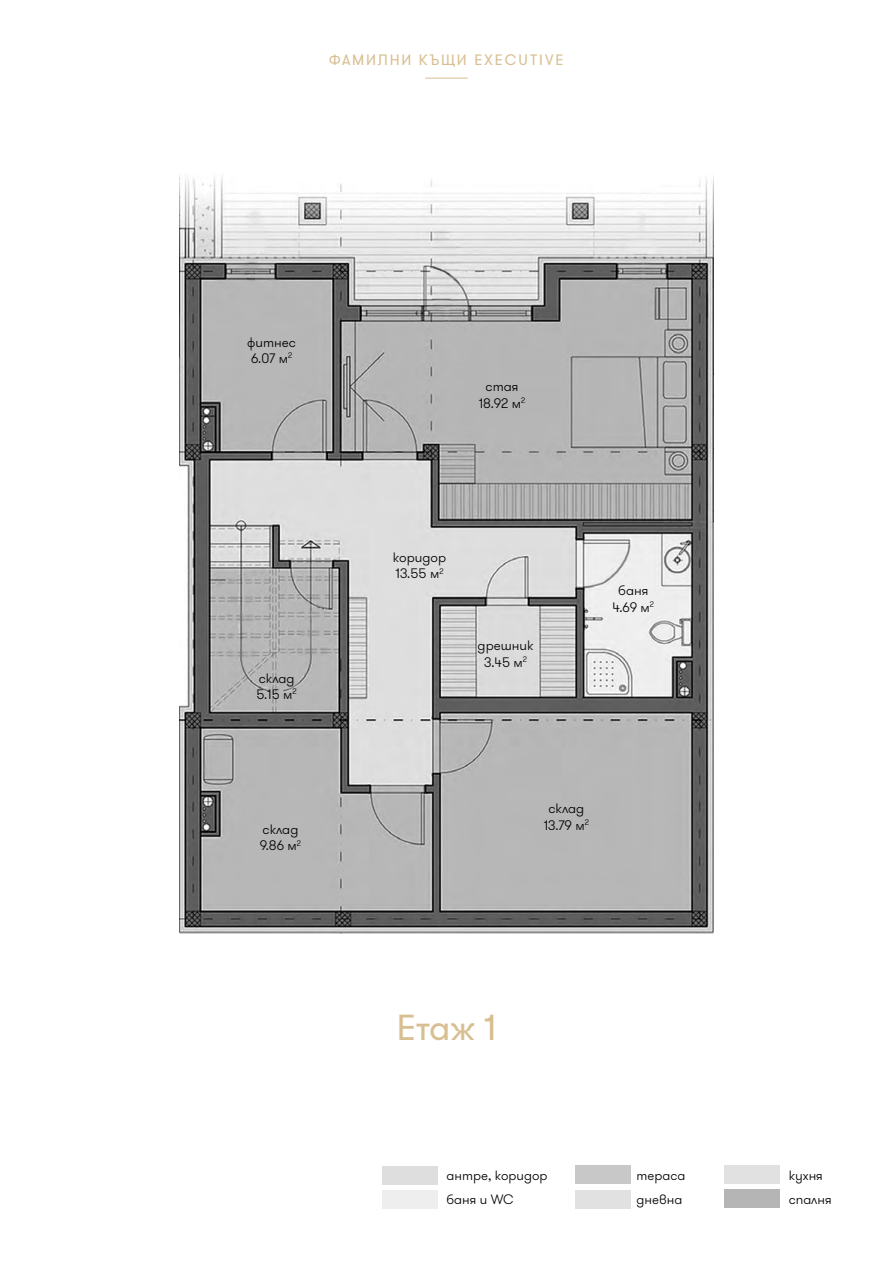
<style>
.page{position:relative;width:893px;height:1263px;background:#fff}
.page>*{position:absolute;margin:0;border:0;box-sizing:border-box;transform-origin:0 0}
.t1{font:36px "GT Walsheim Pro";color:#d8bf91}
.t2{font:15px "GT Walsheim Pro";letter-spacing:.12em;color:#d8bf91}
.t3{font:300 13.65px/16.4px "GT Walsheim Pro";color:#000}
.t4{font:300 13.5px/24px "GT Walsheim Pro";color:#000}
</style>
<div class="page">
<div style="left:382px;top:1166px;width:56px;height:19px;background:#dedede"></div>
<div style="left:382px;top:1190px;width:56px;height:19px;background:#eee"></div>
<div style="left:575px;top:1190px;width:56px;height:18px;background:#e1e1e1"></div>
<div style="left:575px;top:1165px;width:56px;height:19px;background:#c8c8c8"></div>
<div style="left:724px;top:1165px;width:56px;height:19px;background:#e1e1e1"></div>
<div style="left:724px;top:1190px;width:56px;height:18px;background:#b5b5b5"></div>
<hr style="left:425px;top:78px;width:43px;height:1px;background:#d8bf91">
<img style="left:180px;top:176px;width:533px;height:757px">
<p class="t2" style="left:329px;top:51px;width:236px">ФАМИЛНИ КЪЩИ EXECUTIVE</p>
<p class="t3" style="left:247px;top:334px;width:50px">фитнес<br>6.07 м<sup>2</sup></p>
<p class="t3" style="left:256px;top:670px;width:42px">склад<br>5.15 м<sup>2</sup></p>
<p class="t3" style="left:260px;top:821px;width:43px">склад<br>9.86 м<sup>2</sup></p>
<p class="t3" style="left:479px;top:378px;width:48px;text-align:center">стая<br>18.92 м<sup>2</sup></p>
<p class="t3" style="left:393px;top:549px;width:55px">коридор<br>13.55 м<sup>2</sup></p>
<p class="t3" style="left:478px;top:637px;width:58px;text-align:center">дрешник<br>3.45 м<sup>2</sup></p>
<p class="t3" style="left:613px;top:583px;width:43px;text-align:center">баня<br>4.69 м<sup>2</sup></p>
<p class="t3" style="left:544px;top:801px;width:47px;text-align:center">склад<br>13.79 м<sup>2</sup></p>
<h1 class="t1" style="left:397px;top:1004px;width:101px">Етаж 1</h1>
<p class="t4" style="left:447px;top:1164px;width:103px">антре, коридор баня и WC</p>
<p class="t4" style="left:636px;top:1164px;width:51px">тераса дневна</p>
<p class="t4" style="left:789px;top:1164px;width:44px">кухня спалня</p>
</div>
